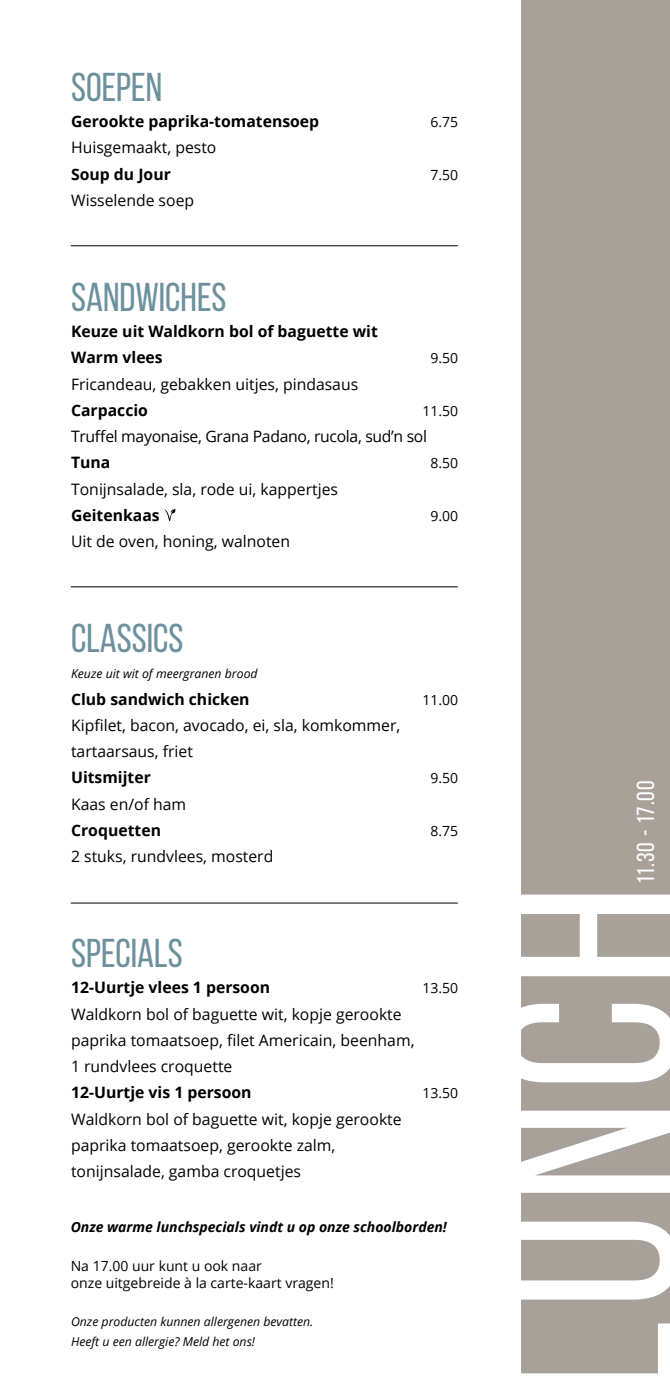
<style>
.page{position:relative;width:670px;height:1389px;background:#fff}
.page>*{position:absolute;margin:0;border:0;box-sizing:border-box;transform-origin:0 0}
.t1{font:249.03px "Bebas Neue";letter-spacing:.04em;color:#fff}
.t2{font:40.25px "Bebas Neue";color:#6d909d}
.t3{font:24.5px "Bebas Neue";letter-spacing:.02em;color:#fff}
.t4{font:15.75px/26.2px "Open Sans";color:#000}
.t5{font:700 15.75px/26.2px "Open Sans";color:#000}
.t6{font:15.75px "Open Sans";letter-spacing:-.02em;color:#000}
.t7{font:14px/17.5px "Open Sans";color:#000}
.t8{font:italic 700 14px "Open Sans";color:#000}
.t9{font:italic 12.25px/19.2px "Open Sans";color:#000}
</style>
<div class="page">
<div style="left:521px;top:0;width:149px;height:1389px;background:#a8a19a"></div>
<svg style="left:164px;top:509px;width:12px;height:12px"></svg>
<hr style="left:71px;top:245px;width:387px;height:1px;background:#000">
<hr style="left:71px;top:587px;width:387px;height:1px;background:#000">
<hr style="left:71px;top:903px;width:387px;height:1px;background:#000">
<h2 class="t2" style="left:71px;top:65px;width:93px">SOEPEN</h2>
<p class="t5" style="left:71px;top:108px;width:250px">Gerookte paprika-tomatensoep</p>
<p class="t7" style="left:430px;top:113px;width:29px">6.75</p>
<p class="t4" style="left:71px;top:134px;width:147px">Huisgemaakt, pesto</p>
<p class="t5" style="left:71px;top:160px;width:101px">Soup du Jour</p>
<p class="t7" style="left:430px;top:165px;width:29px">7.50</p>
<p class="t4" style="left:71px;top:187px;width:125px">Wisselende soep</p>
<h2 class="t2" style="left:71px;top:275px;width:157px">SANDWICHES</h2>
<p class="t5" style="left:71px;top:318px;width:308px">Keuze uit Waldkorn bol of baguette wit<br>Warm vlees</p>
<p class="t7" style="left:430px;top:349px;width:29px">9.50</p>
<p class="t4" style="left:71px;top:370px;width:289px">Fricandeau, gebakken uitjes, pindasaus</p>
<p class="t5" style="left:71px;top:397px;width:78px">Carpaccio</p>
<p class="t7" style="left:422px;top:402px;width:37px">11.50</p>
<p class="t6" style="left:71px;top:426px;width:357px">Truffel mayonaise, Grana Padano, rucola, sud’n sol</p>
<p class="t5" style="left:71px;top:449px;width:41px">Tuna</p>
<p class="t7" style="left:430px;top:454px;width:29px">8.50</p>
<p class="t4" style="left:71px;top:475px;width:268px">Tonijnsalade, sla, rode ui, kappertjes</p>
<p class="t5" style="left:71px;top:502px;width:90px">Geitenkaas</p>
<p class="t7" style="left:430px;top:507px;width:29px">9.00</p>
<p class="t4" style="left:71px;top:528px;width:220px">Uit de oven, honing, walnoten</p>
<h2 class="t2" style="left:71px;top:616px;width:114px">CLASSICS</h2>
<p class="t9" style="left:71px;top:664px;width:188px">Keuze uit wit of meergranen brood</p>
<p class="t5" style="left:71px;top:685px;width:180px">Club sandwich chicken</p>
<p class="t7" style="left:422px;top:690px;width:37px">11.00</p>
<p class="t4" style="left:71px;top:712px;width:331px">Kipfilet, bacon, avocado, ei, sla, komkommer, tartaarsaus, friet</p>
<p class="t5" style="left:71px;top:764px;width:81px">Uitsmijter</p>
<p class="t7" style="left:430px;top:769px;width:29px">9.50</p>
<p class="t4" style="left:71px;top:790px;width:117px">Kaas en/of ham</p>
<p class="t5" style="left:71px;top:817px;width:91px">Croquetten</p>
<p class="t7" style="left:430px;top:822px;width:29px">8.75</p>
<p class="t4" style="left:71px;top:843px;width:204px">2 stuks, rundvlees, mosterd</p>
<h2 class="t2" style="left:71px;top:931px;width:113px">SPECIALS</h2>
<p class="t5" style="left:71px;top:974px;width:201px">12-Uurtje vlees 1 persoon</p>
<p class="t7" style="left:422px;top:979px;width:37px">13.50</p>
<p class="t4" style="left:71px;top:1000px;width:345px">Waldkorn bol of baguette wit, kopje gerookte paprika tomaatsoep, filet Americain, beenham,<br>1 rundvlees croquette</p>
<p class="t5" style="left:71px;top:1079px;width:182px">12-Uurtje vis 1 persoon</p>
<p class="t7" style="left:422px;top:1084px;width:37px">13.50</p>
<p class="t4" style="left:71px;top:1105px;width:332px">Waldkorn bol of baguette wit, kopje gerookte paprika tomaatsoep, gerookte zalm, tonijnsalade, gamba croquetjes</p>
<p class="t8" style="left:71px;top:1217px;width:378px">Onze warme lunchspecials vindt u op onze schoolborden!</p>
<p class="t7" style="left:71px;top:1257px;width:264px">Na 17.00 uur kunt u ook naar<br>onze uitgebreide à la carte-kaart vragen!</p>
<p class="t9" style="left:71px;top:1312px;width:244px">Onze producten kunnen allergenen bevatten.<br>Heeft u een allergie? Meld het ons!</p>
<h3 class="t3" style="left:632px;top:884px;width:105px;rotate:-90deg">11.30 - 17.00</h3>
<h1 class="t1" style="left:454px;top:1403px;width:520px;rotate:-90deg">LUNCH</h1>
</div>
